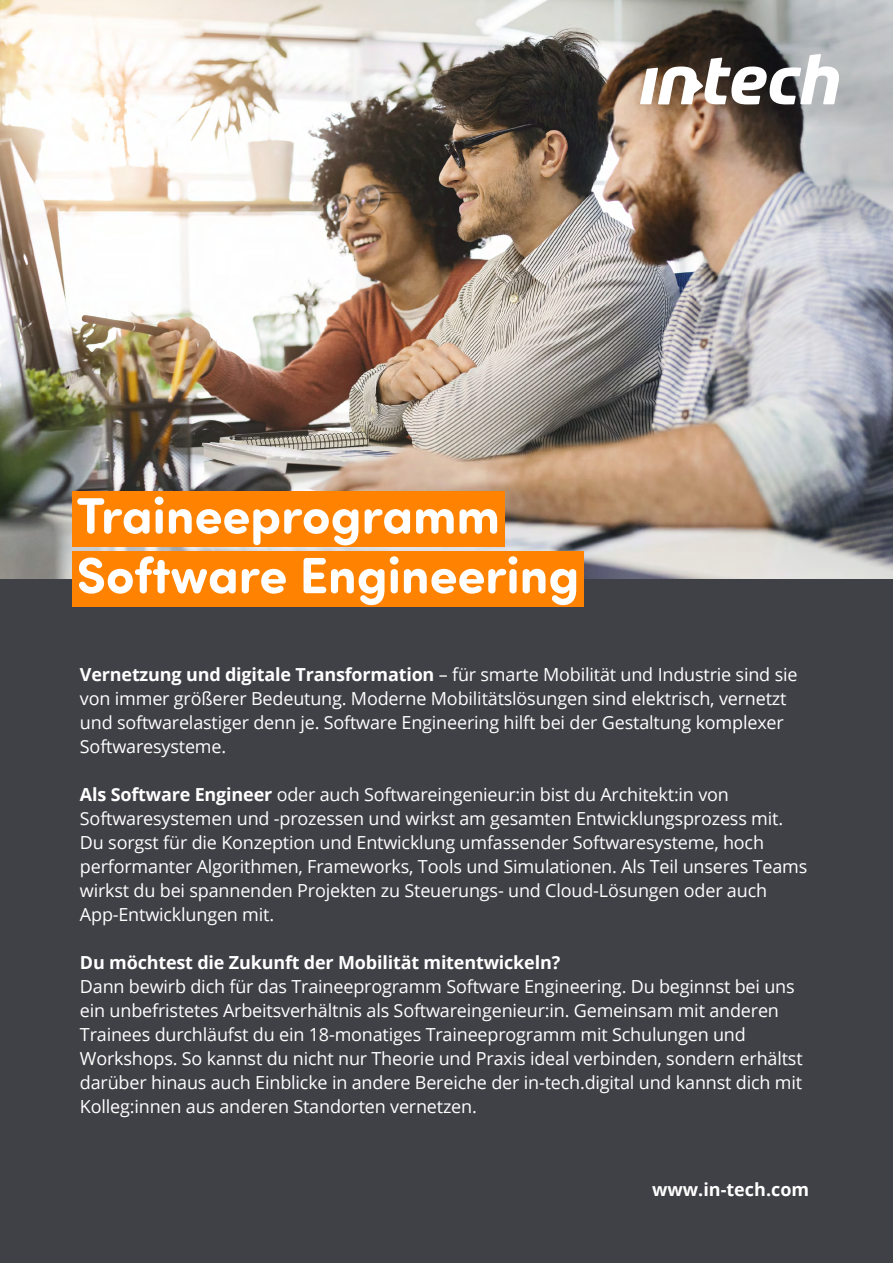
<style>
.page{position:relative;width:893px;height:1263px;background:#fff}
.page>*{position:absolute;margin:0;border:0;box-sizing:border-box;transform-origin:0 0}
.t1{font:700 51.15px/59.7px "Sofia Pro Soft";color:#fff}
.t2{font:18px/24px "Open Sans";letter-spacing:-.01em;color:#fff}
.t3{font:700 18px "Open Sans";letter-spacing:-.01em;color:#fff}
.s1{font-weight:700}
</style>
<div class="page">
<img style="left:0;top:0;width:893px;height:579px">
<div style="left:0;top:579px;width:893px;height:684px;background:#404047"></div>
<svg style="left:619px;top:0;width:274px;height:128px;background:#8f8982"></svg>
<svg style="left:778px;top:72px;width:115px;height:162px;background:#aeafb3"></svg>
<div style="left:72px;top:492px;width:433px;height:55px;background:#ff8300"></div>
<div style="left:72px;top:551px;width:512px;height:56px;background:#ff8300"></div>
<svg style="left:640px;top:54px;width:199px;height:50px"></svg>
<h1 class="t1" style="left:77px;top:483px;width:504px">Traineeprogramm<br>Software Engineering</h1>
<p class="t2" style="left:80px;top:662px;width:719px"><span class="s1">Vernetzung und digitale Transformation</span> – für smarte Mobilität und Industrie sind sie von immer größerer Bedeutung. Moderne Mobilitätslösungen sind elektrisch, vernetzt und softwarelastiger denn je. Software Engineering hilft bei der Gestaltung komplexer Softwaresysteme.</p>
<p class="t2" style="left:80px;top:782px;width:729px"><span class="s1">Als Software Engineer</span> oder auch Softwareingenieur:in bist du Architekt:in von Softwaresystemen und -prozessen und wirkst am gesamten Entwicklungsprozess mit.<br>Du sorgst für die Konzeption und Entwicklung umfassender Softwaresysteme, hoch performanter Algorithmen, Frameworks, Tools und Simulationen. Als Teil unseres Teams wirkst du bei spannenden Projekten zu Steuerungs- und Cloud-Lösungen oder auch App-Entwicklungen mit.</p>
<p class="t3" style="left:80px;top:950px;width:482px">Du möchtest die Zukunft der Mobilität mitentwickeln?</p>
<p class="t2" style="left:80px;top:974px;width:724px">Dann bewirb dich für das Traineeprogramm Software Engineering. Du beginnst bei uns ein unbefristetes Arbeitsverhältnis als Softwareingenieur:in. Gemeinsam mit anderen Trainees durchläufst du ein 18-monatiges Traineeprogramm mit Schulungen und Workshops. So kannst du nicht nur Theorie und Praxis ideal verbinden, sondern erhältst darüber hinaus auch Einblicke in andere Bereiche der in-tech.digital und kannst dich mit Kolleg:innen aus anderen Standorten vernetzen.</p>
<p class="t3" style="left:652px;top:1177px;width:159px">www.in-tech.com</p>
</div>
